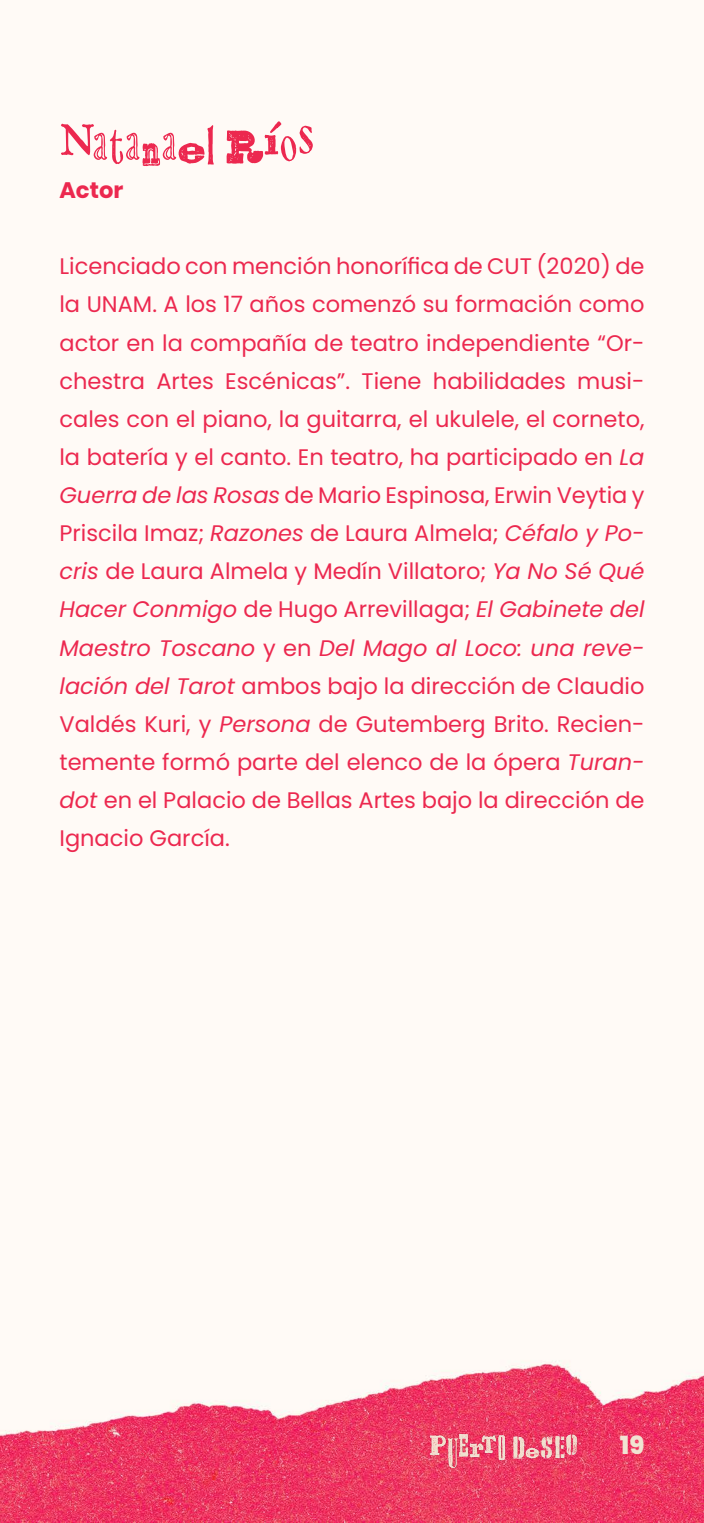
<style>
.page{position:relative;width:704px;height:1523px;background:#fff}
.page>*{position:absolute;margin:0;border:0;box-sizing:border-box;transform-origin:0 0}
.t1{font:59.38px "Alta California";color:#ec284f}
.t2{font:800 25px "Poppins";color:#f0e4d2}
.t3{font:22.5px/38.1px "Poppins";color:#ec284f;text-align:justify}
.t4{font:700 22.5px "Poppins";color:#ec284f}
.s1{font-style:italic}
</style>
<div class="page">
<img style="left:0;top:1360px;width:703px;height:162px">
<img style="left:420px;top:1432px;width:166px;height:36px">
<h1 class="t1" style="left:59px;top:104px;width:255px">Natanael Ríos</h1>
<p class="t4" style="left:59px;top:177px;width:65px">Actor</p>
<p class="t3" style="left:59px;top:247px;width:586px">Licenciado con mención honorífica de CUT (2020) de la UNAM. A los 17 años comenzó su formación como actor en la compañía de teatro independiente “Or&shy;chestra Artes Escénicas”. Tiene habilidades musi&shy;cales con el piano, la guitarra, el ukulele, el corneto, la batería y el canto. En teatro, ha participado en <span class="s1">La Guerra de las Rosas</span> de Mario Espinosa, Erwin Veytia y Priscila Imaz; <span class="s1">Razones</span> de Laura Almela; <span class="s1">Céfalo y Po&shy;cris</span> de Laura Almela y Medín Villatoro; <span class="s1">Ya No Sé Qué Hacer Conmigo</span> de Hugo Arrevillaga; <span class="s1">El Gabinete del Maestro Toscano</span> y en <span class="s1">Del Mago al Loco: una reve&shy;lación del Tarot</span> ambos bajo la dirección de Claudio Valdés Kuri, y <span class="s1">Persona</span> de Gutemberg Brito. Recien&shy;temente formó parte del elenco de la ópera <span class="s1">Turan&shy;dot</span> en el Palacio de Bellas Artes bajo la dirección de Ignacio García.</p>
<p class="t2" style="left:619px;top:1430px;width:26px">19</p>
</div>
